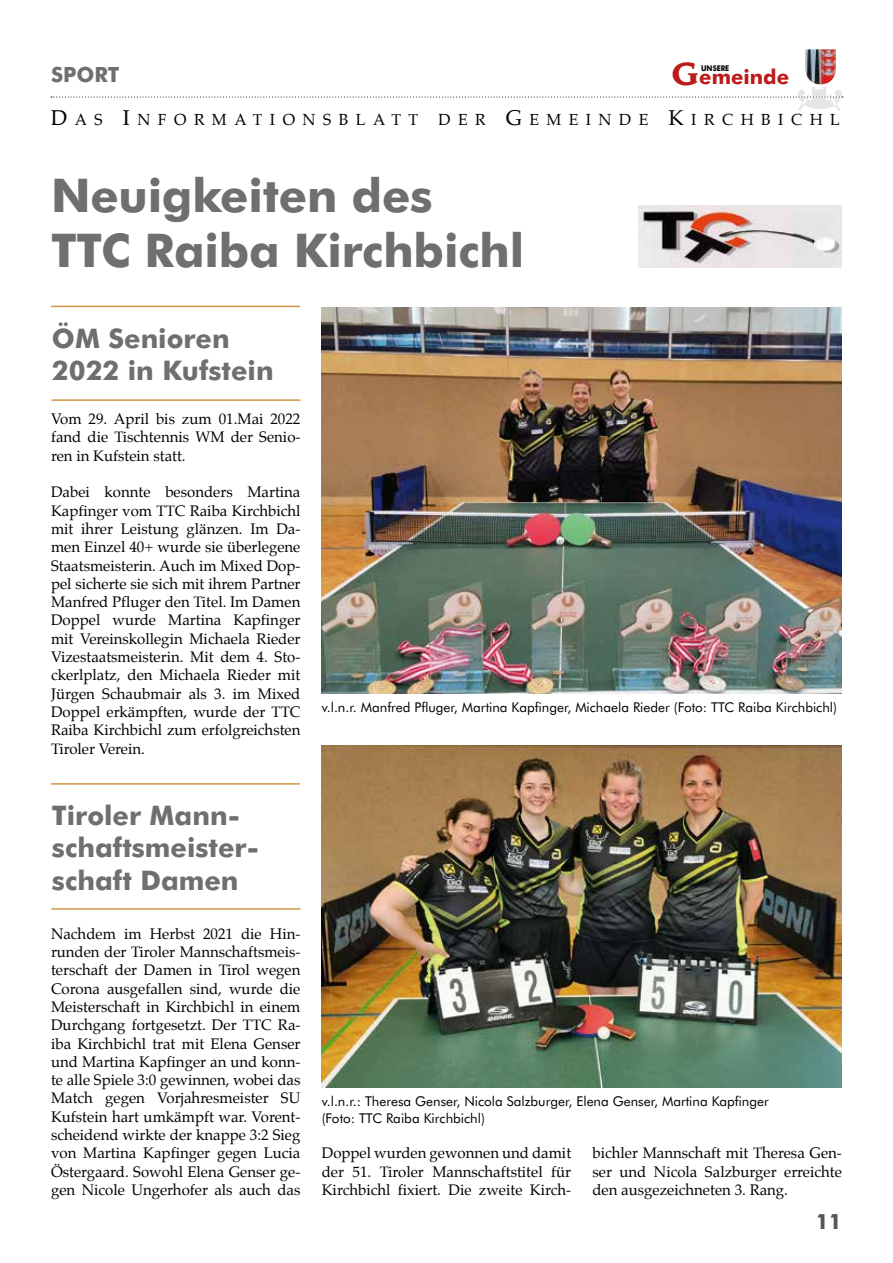
<style>
.page{position:relative;width:893px;height:1263px;background:#fff}
.page>*{position:absolute;margin:0;border:0;box-sizing:border-box;transform-origin:0 0}
.t1{font:700 46.5px/55.8px "Futura BT";letter-spacing:-.005em;color:#6f6f6e}
.t2{font:700 27px/32.4px "Futura BT";color:#6f6f6e}
.t3{font:700 21px "Futura BT";color:#6f6f6e}
.t4{font:700 21px "Futura BT";color:#565656}
.t5{font:700 20.4px "Futura BT";color:#bd1a1a}
.t6{font:15.75px "Palatino";letter-spacing:.475em;color:#000}
.t7{font:15px/18.3px "Palatino";color:#000;text-align:justify}
.t8{font:13.5px/16.2px "Futura BT";color:#000}
.t9{font:700 7.8px "Futura BT";color:#000;scale:.9 1}
.s1{font-family:"Leawood";font-size:31.5px}
.s2{font-size:21px}
</style>
<div class="page">
<img style="left:798px;top:88px;width:44px;height:23px">
<svg style="left:51px;top:97px;width:792px;height:1px"></svg>
<img style="left:805px;top:49px;width:31px;height:36px">
<img style="left:638px;top:206px;width:204px;height:62px">
<img style="left:322px;top:308px;width:520px;height:386px">
<img style="left:322px;top:746px;width:520px;height:341px">
<hr style="left:51px;top:306px;width:249px;height:1px;background:#d29544">
<hr style="left:51px;top:783px;width:249px;height:2px;background:#d29544">
<hr style="left:51px;top:399px;width:249px;height:2px;background:#d29544">
<hr style="left:51px;top:908px;width:249px;height:2px;background:#d29544">
<h3 class="t3" style="left:51px;top:62px;width:70px">SPORT</h3>
<h3 class="t5" style="left:672px;top:64px;width:119px"><span class="s1">G</span>emeinde</h3>
<p class="t6" style="left:51px;top:109px;width:369px"><span class="s2">D</span>AS <span class="s2">I</span>NFORMATIONSBLATT</p>
<p class="t6" style="left:438px;top:109px;width:403px">DER <span class="s2">G</span>EMEINDE <span class="s2">K</span>IRCHBICHL</p>
<p class="t9" style="left:701px;top:63px;width:33px">UNSERE</p>
<h1 class="t1" style="left:51px;top:167px;width:475px">Neuigkeiten des<br>TTC Raiba Kirchbichl</h1>
<h2 class="t2" style="left:52px;top:322px;width:223px">ÖM Senioren<br>2022 in Kufstein</h2>
<p class="t7" style="left:51px;top:411px;width:251px">Vom 29. April bis zum 01.Mai 2022 fand die Tischtennis WM der Senio&shy;ren in Kufstein statt.</p>
<p class="t7" style="left:51px;top:484px;width:251px">Dabei konnte besonders Martina Kapfinger vom TTC Raiba Kirchbichl mit ihrer Leistung glänzen. Im Da&shy;men Einzel 40+ wurde sie überlegene Staatsmeisterin. Auch im Mixed Dop&shy;pel sicherte sie sich mit ihrem Partner Manfred Pfluger den Titel. Im Damen Doppel wurde Martina Kapfinger mit Vereinskollegin Michaela Rieder Vizestaatsmeisterin. Mit dem 4. Sto&shy;ckerlplatz, den Michaela Rieder mit Jürgen Schaubmair als 3. im Mixed Doppel erkämpften, wurde der TTC Raiba Kirchbichl zum erfolgreichsten Tiroler Verein.</p>
<h2 class="t2" style="left:52px;top:799px;width:209px">Tiroler Mann&shy;schaftsmeister&shy;schaft Damen</h2>
<p class="t7" style="left:51px;top:926px;width:251px">Nachdem im Herbst 2021 die Hin&shy;runden der Tiroler Mannschaftsmeis&shy;terschaft der Damen in Tirol wegen Corona ausgefallen sind, wurde die Meisterschaft in Kirchbichl in einem Durchgang fortgesetzt. Der TTC Ra&shy;iba Kirchbichl trat mit Elena Genser und Martina Kapfinger an und konn&shy;te alle Spiele 3:0 gewinnen, wobei das Match gegen Vorjahresmeister SU Kufstein hart umkämpft war. Vorent&shy;scheidend wirkte der knappe 3:2 Sieg von Martina Kapfinger gegen Lucia Östergaard. Sowohl Elena Genser ge&shy;gen Nicole Ungerhofer als auch das</p>
<p class="t8" style="left:322px;top:699px;width:517px">v.l.n.r. Manfred Pfluger, Martina Kapfinger, Michaela Rieder (Foto: TTC Raiba Kirchbichl)</p>
<p class="t8" style="left:322px;top:1093px;width:449px">v.l.n.r.: Theresa Genser, Nicola Salzburger, Elena Genser, Martina Kapfinger (Foto: TTC Raiba Kirchbichl)</p>
<p class="t7" style="left:322px;top:1145px;width:251px">Doppel wurden gewonnen und damit der 51. Tiroler Mannschaftstitel für Kirchbichl fixiert. Die zweite Kirch-</p>
<p class="t7" style="left:592px;top:1145px;width:251px">bichler Mannschaft mit Theresa Gen&shy;ser und Nicola Salzburger erreichte den ausgezeichneten 3. Rang.</p>
<h3 class="t4" style="left:816px;top:1208px;width:28px">11</h3>
</div>
